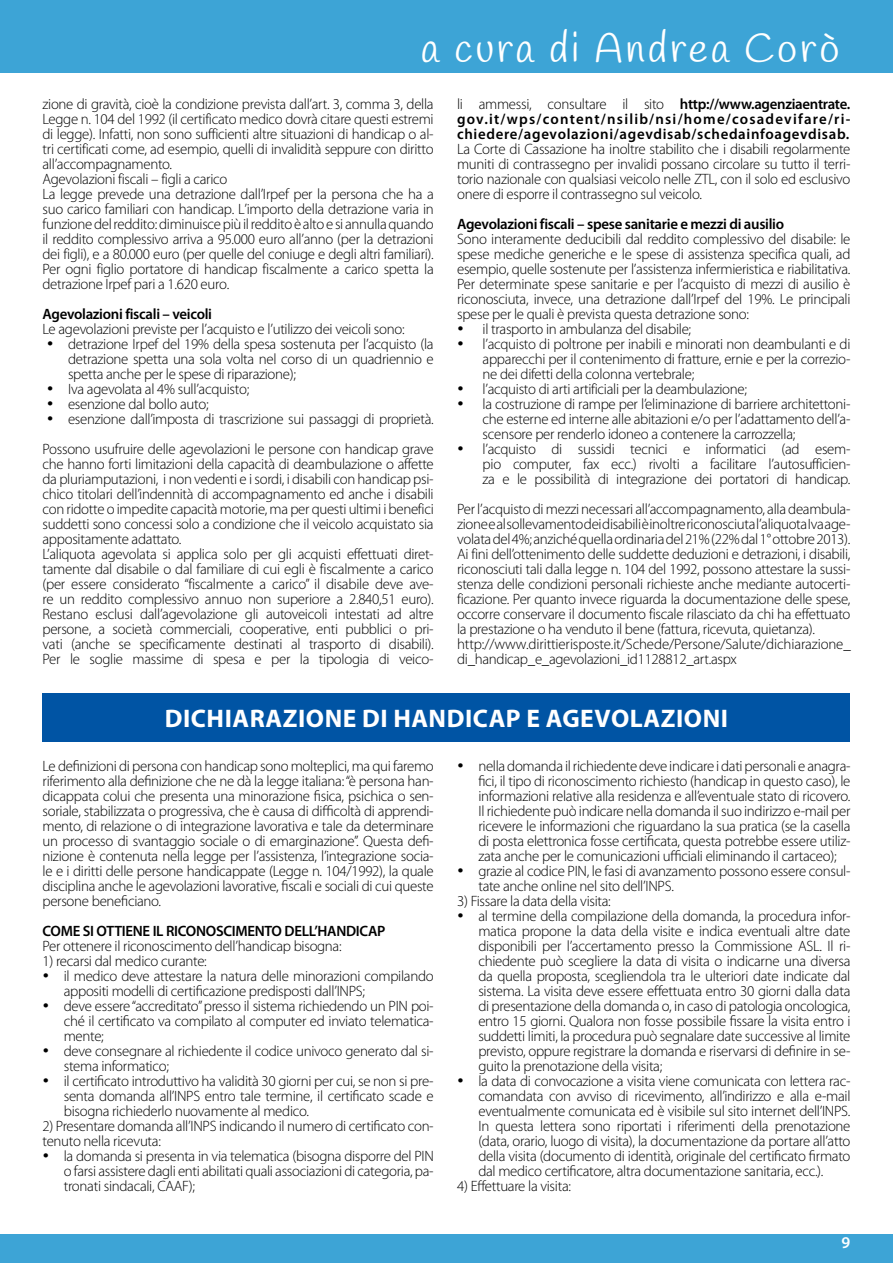
<style>
.page{position:relative;width:893px;height:1263px;background:#fff}
.page>*{position:absolute;margin:0;border:0;box-sizing:border-box;transform-origin:0 0}
.t1{font:40.95px "Handlee";letter-spacing:.07em;color:#fff}
.t2{font:700 25.5px "Myriad Pro";letter-spacing:.02em;color:#fff}
.t3{font:600 16.5px "Myriad Pro";color:#fff}
.t4{font:300 15px/15px "Myriad Pro";letter-spacing:-.02em;color:#000;text-align:justify}
.t5{font:600 15px/15px "Myriad Pro";letter-spacing:-.02em;color:#000;text-align:justify}
.s1{font-weight:300}
</style>
<div class="page">
<div style="left:0;top:1234px;width:893px;height:29px;background:#3da4d6"></div>
<div style="left:0;top:0;width:893px;height:72px;background:#3da4d6"></div>
<div style="left:43px;top:693px;width:807px;height:49px;background:#0054a4"></div>
<h1 class="t1" style="left:421px;top:24px;width:420px">a cura di Andrea Corò</h1>
<p class="t4" style="left:43px;top:97px;width:393px;text-align:left">zione di gravità, cioè la condizione prevista dall’art. 3, comma 3, della Legge n. 104 del 1992 (il certificato medico dovrà citare questi estremi di legge). Infatti, non sono sufficienti altre situazioni di handicap o al&shy;tri certificati come, ad esempio, quelli di invalidità seppure con diritto all’accompagnamento.<br>Agevolazioni fiscali – figli a carico<br>La legge prevede una detrazione dall’Irpef per la persona che ha a suo carico familiari con handicap. L’importo della detrazione varia in funzione del reddito: diminuisce più il reddito è alto e si annulla quando il reddito complessivo arriva a 95.000 euro all’anno (per la detrazioni dei figli), e a 80.000 euro (per quelle del coniuge e degli altri familiari).<br>Per ogni figlio portatore di handicap fiscalmente a carico spetta la detrazione Irpef pari a 1.620 euro.</p>
<p class="t5" style="left:43px;top:306px;width:171px">Agevolazioni fiscali – veicoli</p>
<p class="t4" style="left:43px;top:322px;width:364px">Le agevolazioni previste per l’acquisto e l’utilizzo dei veicoli sono:</p>
<p class="t4" style="left:68px;top:337px;width:367px;text-indent:-21px">• detrazione Irpef del 19% della spesa sostenuta per l’acquisto (la detrazione spetta una sola volta nel corso di un quadriennio e spetta anche per le spese di riparazione);</p>
<p class="t4" style="left:47px;top:382px;width:204px">• Iva agevolata al 4% sull’acquisto;</p>
<p class="t4" style="left:47px;top:397px;width:163px">• esenzione dal bollo auto;</p>
<p class="t4" style="left:43px;top:404px;width:393px;line-height:30px">• esenzione dall’imposta di trascrizione sui passaggi di proprietà.<br>Possono usufruire delle agevolazioni le persone con handicap grave</p>
<p class="t4" style="left:43px;top:457px;width:393px;text-align:left">che hanno forti limitazioni della capacità di deambulazione o affette da pluriamputazioni, i non vedenti e i sordi, i disabili con handicap psi&shy;chico titolari dell’indennità di accompagnamento ed anche i disabili con ridotte o impedite capacità motorie, ma per questi ultimi i benefici suddetti sono concessi solo a condizione che il veicolo acquistato sia appositamente adattato.<br>L’aliquota agevolata si applica solo per gli acquisti effettuati diret&shy;tamente dal disabile o dal familiare di cui egli è fiscalmente a carico (per essere considerato “fiscalmente a carico” il disabile deve ave&shy;re un reddito complessivo annuo non superiore a 2.840,51 euro).<br>Restano esclusi dall’agevolazione gli autoveicoli intestati ad altre persone, a società commerciali, cooperative, enti pubblici o pri&shy;vati (anche se specificamente destinati al trasporto di disabili).<br>Per le soglie massime di spesa e per la tipologia di veico-</p>
<p class="t5" style="left:457px;top:96px;width:395px"><span class="s1">li ammessi, consultare il sito</span> http://www.agenziaentrate. gov.it/wps/content/nsilib/nsi/home/cosadevifare/ri&shy;chiedere/agevolazioni/agevdisab/schedainfoagevdisab.</p>
<p class="t4" style="left:457px;top:142px;width:395px">La Corte di Cassazione ha inoltre stabilito che i disabili regolarmente muniti di contrassegno per invalidi possano circolare su tutto il terri&shy;torio nazionale con qualsiasi veicolo nelle ZTL, con il solo ed esclusivo onere di esporre il contrassegno sul veicolo.</p>
<p class="t5" style="left:457px;top:216px;width:328px">Agevolazioni fiscali – spese sanitarie e mezzi di ausilio</p>
<p class="t4" style="left:457px;top:232px;width:395px">Sono interamente deducibili dal reddito complessivo del disabile: le spese mediche generiche e le spese di assistenza specifica quali, ad esempio, quelle sostenute per l’assistenza infermieristica e riabilitativa.<br>Per determinate spese sanitarie e per l’acquisto di mezzi di ausilio è riconosciuta, invece, una detrazione dall’Irpef del 19%. Le principali spese per le quali è prevista questa detrazione sono:</p>
<p class="t4" style="left:457px;top:322px;width:236px">• il trasporto in ambulanza del disabile;</p>
<p class="t4" style="left:483px;top:337px;width:369px;text-indent:-26px">• l’acquisto di poltrone per inabili e minorati non deambulanti e di apparecchi per il contenimento di fratture, ernie e per la correzio&shy;ne dei difetti della colonna vertebrale;</p>
<p class="t4" style="left:457px;top:382px;width:291px">• l’acquisto di arti artificiali per la deambulazione;</p>
<p class="t4" style="left:483px;top:397px;width:369px;text-indent:-26px">• la costruzione di rampe per l’eliminazione di barriere architettoni&shy;che esterne ed interne alle abitazioni e/o per l’adattamento dell’a&shy;scensore per renderlo idoneo a contenere la carrozzella;</p>
<p class="t4" style="left:483px;top:442px;width:369px;text-indent:-26px">• l’acquisto di sussidi tecnici e informatici (ad esem&shy;pio computer, fax ecc.) rivolti a facilitare l’autosufficien&shy;za e le possibilità di integrazione dei portatori di handicap.</p>
<p class="t4" style="left:457px;top:502px;width:395px;text-align:left">Per l’acquisto di mezzi necessari all’accompagnamento, alla deambula&shy;zione e al sollevamento dei disabili è inoltre riconosciuta l’aliquota Iva age&shy;volata del 4%; anziché quella ordinaria del 21%(22% dal 1° ottobre 2013).<br>Ai fini dell’ottenimento delle suddette deduzioni e detrazioni, i disabili, riconosciuti tali dalla legge n. 104 del 1992, possono attestare la sussi&shy;stenza delle condizioni personali richieste anche mediante autocerti&shy;ficazione. Per quanto invece riguarda la documentazione delle spese, occorre conservare il documento fiscale rilasciato da chi ha effettuato la prestazione o ha venduto il bene (fattura, ricevuta, quietanza). http://www.dirittierisposte.it/Schede/Persone/Salute/dichiarazione_ di_handicap_e_agevolazioni_id1128812_art.aspx</p>
<h2 class="t2" style="left:165px;top:702px;width:565px">DICHIARAZIONE DI HANDICAP E AGEVOLAZIONI</h2>
<p class="t4" style="left:43px;top:758px;width:393px">Le definizioni di persona con handicap sono molteplici, ma qui faremo riferimento alla definizione che ne dà la legge italiana: “è persona han&shy;dicappata colui che presenta una minorazione fisica, psichica o sen&shy;soriale, stabilizzata o progressiva, che è causa di difficoltà di apprendi&shy;mento, di relazione o di integrazione lavorativa e tale da determinare un processo di svantaggio sociale o di emarginazione”. Questa defi&shy;nizione è contenuta nella legge per l’assistenza, l’integrazione socia&shy;le e i diritti delle persone handicappate (Legge n. 104/1992), la quale disciplina anche le agevolazioni lavorative, fiscali e sociali di cui queste persone beneficiano.</p>
<p class="t5" style="left:43px;top:922px;width:345px">COME SI OTTIENE IL RICONOSCIMENTO DELL’HANDICAP</p>
<p class="t4" style="left:43px;top:938px;width:301px">Per ottenere il riconoscimento dell’handicap bisogna:</p>
<p class="t4" style="left:43px;top:953px;width:166px">1) recarsi dal medico curante:</p>
<p class="t4" style="left:64px;top:968px;width:371px;text-indent:-21px">• il medico deve attestare la natura delle minorazioni compilando appositi modelli di certificazione predisposti dall’INPS;</p>
<p class="t4" style="left:64px;top:998px;width:371px;text-indent:-21px">• deve essere “accreditato” presso il sistema richiedendo un PIN poi&shy;ché il certificato va compilato al computer ed inviato telematica&shy;mente;</p>
<p class="t4" style="left:64px;top:1043px;width:371px;text-indent:-21px">• deve consegnare al richiedente il codice univoco generato dal si&shy;stema informatico;</p>
<p class="t4" style="left:64px;top:1073px;width:371px;text-indent:-21px">• il certificato introduttivo ha validità 30 giorni per cui, se non si pre&shy;senta domanda all’INPS entro tale termine, il certificato scade e bisogna richiederlo nuovamente al medico.</p>
<p class="t4" style="left:43px;top:1118px;width:393px">2) Presentare domanda all’INPS indicando il numero di certificato con&shy;tenuto nella ricevuta:</p>
<p class="t4" style="left:64px;top:1148px;width:371px;text-indent:-21px">• la domanda si presenta in via telematica (bisogna disporre del PIN o farsi assistere dagli enti abilitati quali associazioni di categoria, pa&shy;tronati sindacali, CAAF);</p>
<p class="t4" style="left:478px;top:758px;width:374px;text-indent:-21px">• nella domanda il richiedente deve indicare i dati personali e anagra&shy;fici, il tipo di riconoscimento richiesto (handicap in questo caso), le informazioni relative alla residenza e all’eventuale stato di ricovero.<br>Il richiedente può indicare nella domanda il suo indirizzo e-mail per ricevere le informazioni che riguardano la sua pratica (se la casella di posta elettronica fosse certificata, questa potrebbe essere utiliz&shy;zata anche per le comunicazioni ufficiali eliminando il cartaceo);</p>
<p class="t4" style="left:478px;top:863px;width:374px;text-indent:-21px">• grazie al codice PIN, le fasi di avanzamento possono essere consul&shy;tate anche online nel sito dell’INPS.</p>
<p class="t4" style="left:457px;top:893px;width:155px">3) Fissare la data della visita:</p>
<p class="t4" style="left:478px;top:908px;width:374px;text-indent:-21px">• al termine della compilazione della domanda, la procedura infor&shy;matica propone la data della visite e indica eventuali altre date disponibili per l’accertamento presso la Commissione ASL. Il ri&shy;chiedente può scegliere la data di visita o indicarne una diversa da quella proposta, scegliendola tra le ulteriori date indicate dal sistema. La visita deve essere effettuata entro 30 giorni dalla data di presentazione della domanda o, in caso di patologia oncologica, entro 15 giorni. Qualora non fosse possibile fissare la visita entro i suddetti limiti, la procedura può segnalare date successive al limite previsto, oppure registrare la domanda e riservarsi di definire in se&shy;guito la prenotazione della visita;</p>
<p class="t4" style="left:478px;top:1073px;width:374px;text-indent:-21px">• la data di convocazione a visita viene comunicata con lettera rac&shy;comandata con avviso di ricevimento, all’indirizzo e alla e-mail eventualmente comunicata ed è visibile sul sito internet dell’INPS.<br>In questa lettera sono riportati i riferimenti della prenotazione (data, orario, luogo di visita), la documentazione da portare all’atto della visita (documento di identità, originale del certificato firmato dal medico certificatore, altra documentazione sanitaria, ecc.).</p>
<p class="t4" style="left:457px;top:1178px;width:115px">4) Effettuare la visita:</p>
<p class="t3" style="left:842px;top:1232px;width:10px">9</p>
</div>
